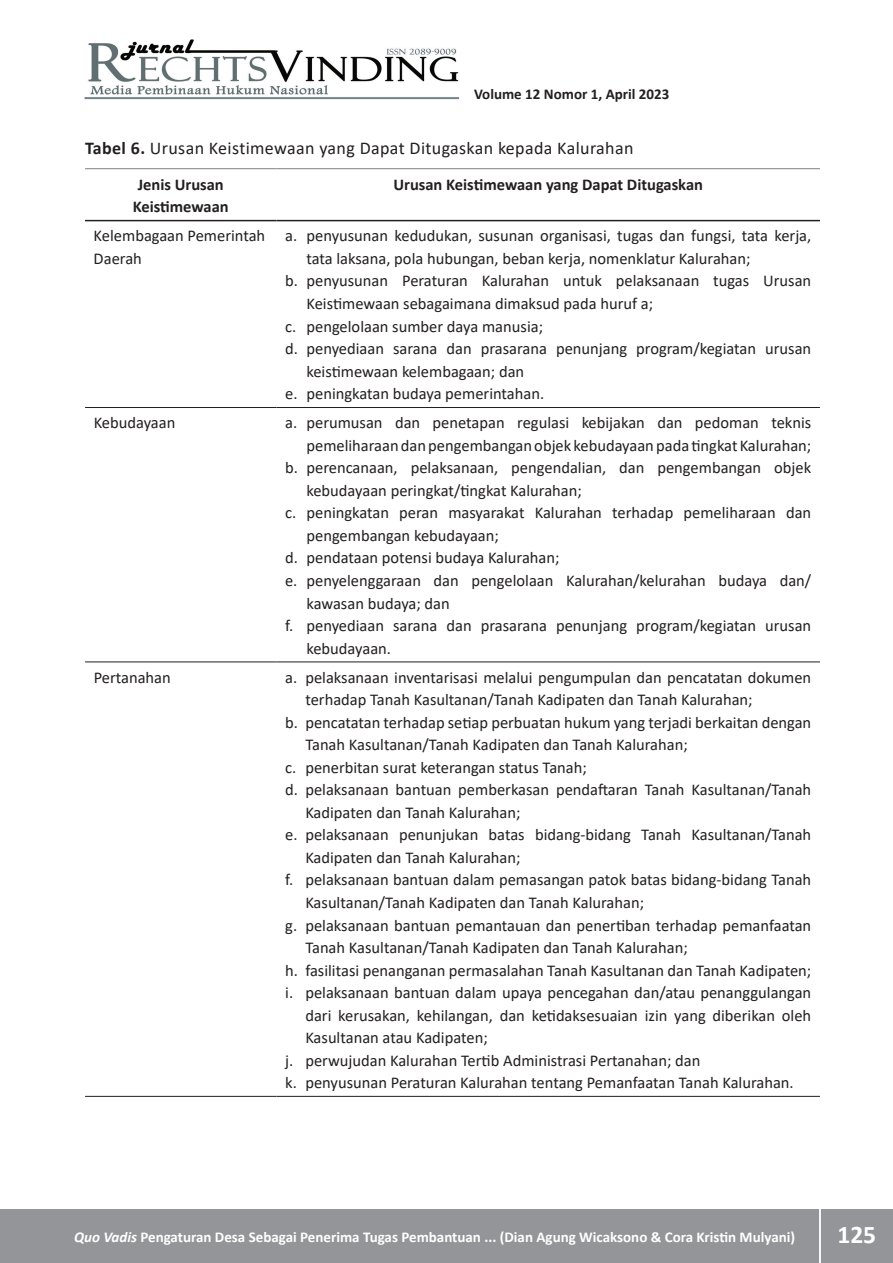
<style>
.page{position:relative;width:893px;height:1263px;background:#fff}
.page>*{position:absolute;margin:0;border:0;box-sizing:border-box;transform-origin:0 0}
.t1{font:700 25.5px "Calibri";color:#fff}
.t2{font:18px "Calibri";letter-spacing:.02em;color:#231f20}
.t3{font:16.5px/22.5px "Calibri";color:#231f20}
.t4{font:700 16.5px/22.5px "Calibri";color:#231f20;text-align:center}
.t5{font:700 15px "Calibri";color:#fff}
.t6{font:700 15px "Calibri";color:#231f20}
.s1{font-weight:700}
.s2{font-style:italic}
</style>
<div class="page">
<div style="left:0;top:1209px;width:893px;height:54px;background:#939598"></div>
<hr style="left:819px;top:1206px;width:2px;height:57px;background:#fff">
<img style="left:85px;top:39px;width:375px;height:60px">
<hr style="left:85px;top:168px;width:191px;height:1px;background:#7f807f">
<hr style="left:276px;top:168px;width:544px;height:1px;background:#7f807f">
<hr style="left:85px;top:220px;width:191px;height:1px;background:#231f20">
<hr style="left:276px;top:220px;width:544px;height:1px;background:#231f20">
<hr style="left:85px;top:407px;width:191px;height:1px;background:#231f20">
<hr style="left:276px;top:407px;width:544px;height:1px;background:#231f20">
<hr style="left:85px;top:661px;width:191px;height:1px;background:#231f20">
<hr style="left:276px;top:661px;width:544px;height:1px;background:#231f20">
<hr style="left:85px;top:1096px;width:191px;height:1px;background:#231f20">
<hr style="left:276px;top:1096px;width:544px;height:1px;background:#231f20">
<p class="t6" style="left:474px;top:84px;width:197px">Volume 12 Nomor 1, April 2023</p>
<p class="t2" style="left:85px;top:135px;width:550px"><span class="s1">Tabel 6.</span> Urusan Keistimewaan yang Dapat Ditugaskan kepada Kalurahan</p>
<p class="t4" style="left:133px;top:173px;width:98px">Jenis Urusan<br>Keistimewaan</p>
<p class="t4" style="left:393px;top:173px;width:311px">Urusan Keistimewaan yang Dapat Ditugaskan</p>
<p class="t3" style="left:94px;top:224px;width:173px">Kelembagaan Pemerintah<br>Daerah</p>
<p class="t3" style="left:285px;top:224px;width:528px">a. penyusunan kedudukan, susunan organisasi, tugas dan fungsi, tata kerja,</p>
<p class="t3" style="left:306px;top:247px;width:446px">tata laksana, pola hubungan, beban kerja, nomenklatur Kalurahan;</p>
<p class="t3" style="left:285px;top:269px;width:528px">b. penyusunan Peraturan Kalurahan untuk pelaksanaan tugas Urusan</p>
<p class="t3" style="left:306px;top:292px;width:348px">Keistimewaan sebagaimana dimaksud pada huruf a;</p>
<p class="t3" style="left:285px;top:314px;width:259px">c. pengelolaan sumber daya manusia;</p>
<p class="t3" style="left:285px;top:337px;width:528px">d. penyediaan sarana dan prasarana penunjang program/kegiatan urusan</p>
<p class="t3" style="left:306px;top:359px;width:219px">keistimewaan kelembagaan; dan</p>
<p class="t3" style="left:285px;top:382px;width:261px">e. peningkatan budaya pemerintahan.</p>
<p class="t3" style="left:94px;top:411px;width:83px">Kebudayaan</p>
<p class="t3" style="left:285px;top:411px;width:528px">a. perumusan dan penetapan regulasi kebijakan dan pedoman teknis</p>
<p class="t3" style="left:306px;top:434px;width:506px">pemeliharaan dan pengembangan objek kebudayaan pada tingkat Kalurahan;</p>
<p class="t3" style="left:285px;top:456px;width:528px">b. perencanaan, pelaksanaan, pengendalian, dan pengembangan objek</p>
<p class="t3" style="left:306px;top:479px;width:277px">kebudayaan peringkat/tingkat Kalurahan;</p>
<p class="t3" style="left:285px;top:501px;width:528px">c. peningkatan peran masyarakat Kalurahan terhadap pemeliharaan dan</p>
<p class="t3" style="left:306px;top:524px;width:194px">pengembangan kebudayaan;</p>
<p class="t3" style="left:285px;top:546px;width:276px">d. pendataan potensi budaya Kalurahan;</p>
<p class="t3" style="left:285px;top:569px;width:528px">e. penyelenggaraan dan pengelolaan Kalurahan/kelurahan budaya dan/</p>
<p class="t3" style="left:306px;top:591px;width:145px">kawasan budaya; dan</p>
<p class="t3" style="left:285px;top:614px;width:528px">f. penyediaan sarana dan prasarana penunjang program/kegiatan urusan</p>
<p class="t3" style="left:306px;top:636px;width:86px">kebudayaan.</p>
<p class="t3" style="left:94px;top:666px;width:79px">Pertanahan</p>
<p class="t3" style="left:285px;top:666px;width:528px">a. pelaksanaan inventarisasi melalui pengumpulan dan pencatatan dokumen</p>
<p class="t3" style="left:305px;top:688px;width:449px">terhadap Tanah Kasultanan/Tanah Kadipaten dan Tanah Kalurahan;</p>
<p class="t3" style="left:285px;top:711px;width:528px">b. pencatatan terhadap setiap perbuatan hukum yang terjadi berkaitan dengan</p>
<p class="t3" style="left:305px;top:733px;width:384px">Tanah Kasultanan/Tanah Kadipaten dan Tanah Kalurahan;</p>
<p class="t3" style="left:285px;top:756px;width:303px">c. penerbitan surat keterangan status Tanah;</p>
<p class="t3" style="left:285px;top:778px;width:528px">d. pelaksanaan bantuan pemberkasan pendaftaran Tanah Kasultanan/Tanah</p>
<p class="t3" style="left:305px;top:801px;width:217px">Kadipaten dan Tanah Kalurahan;</p>
<p class="t3" style="left:285px;top:823px;width:528px">e. pelaksanaan penunjukan batas bidang-bidang Tanah Kasultanan/Tanah</p>
<p class="t3" style="left:305px;top:846px;width:217px">Kadipaten dan Tanah Kalurahan;</p>
<p class="t3" style="left:285px;top:868px;width:528px">f. pelaksanaan bantuan dalam pemasangan patok batas bidang-bidang Tanah</p>
<p class="t3" style="left:305px;top:891px;width:340px">Kasultanan/Tanah Kadipaten dan Tanah Kalurahan;</p>
<p class="t3" style="left:285px;top:913px;width:528px">g. pelaksanaan bantuan pemantauan dan penertiban terhadap pemanfaatan</p>
<p class="t3" style="left:305px;top:936px;width:384px">Tanah Kasultanan/Tanah Kadipaten dan Tanah Kalurahan;</p>
<p class="t3" style="left:285px;top:958px;width:528px">h. fasilitasi penanganan permasalahan Tanah Kasultanan dan Tanah Kadipaten;</p>
<p class="t3" style="left:285px;top:981px;width:528px">i. pelaksanaan bantuan dalam upaya pencegahan dan/atau penanggulangan</p>
<p class="t3" style="left:305px;top:1003px;width:507px">dari kerusakan, kehilangan, dan ketidaksesuaian izin yang diberikan oleh</p>
<p class="t3" style="left:305px;top:1026px;width:184px">Kasultanan atau Kadipaten;</p>
<p class="t3" style="left:285px;top:1048px;width:417px">j. perwujudan Kalurahan Tertib Administrasi Pertanahan; dan</p>
<p class="t3" style="left:285px;top:1071px;width:510px">k. penyusunan Peraturan Kalurahan tentang Pemanfaatan Tanah Kalurahan.</p>
<p class="t5" style="left:74px;top:1227px;width:723px"><span class="s2">Quo Vadis</span> Pengaturan Desa Sebagai Penerima Tugas Pembantuan ... (Dian Agung Wicaksono &amp; Cora Kristin Mulyani)</p>
<h1 class="t1" style="left:837px;top:1216px;width:40px">125</h1>
</div>
